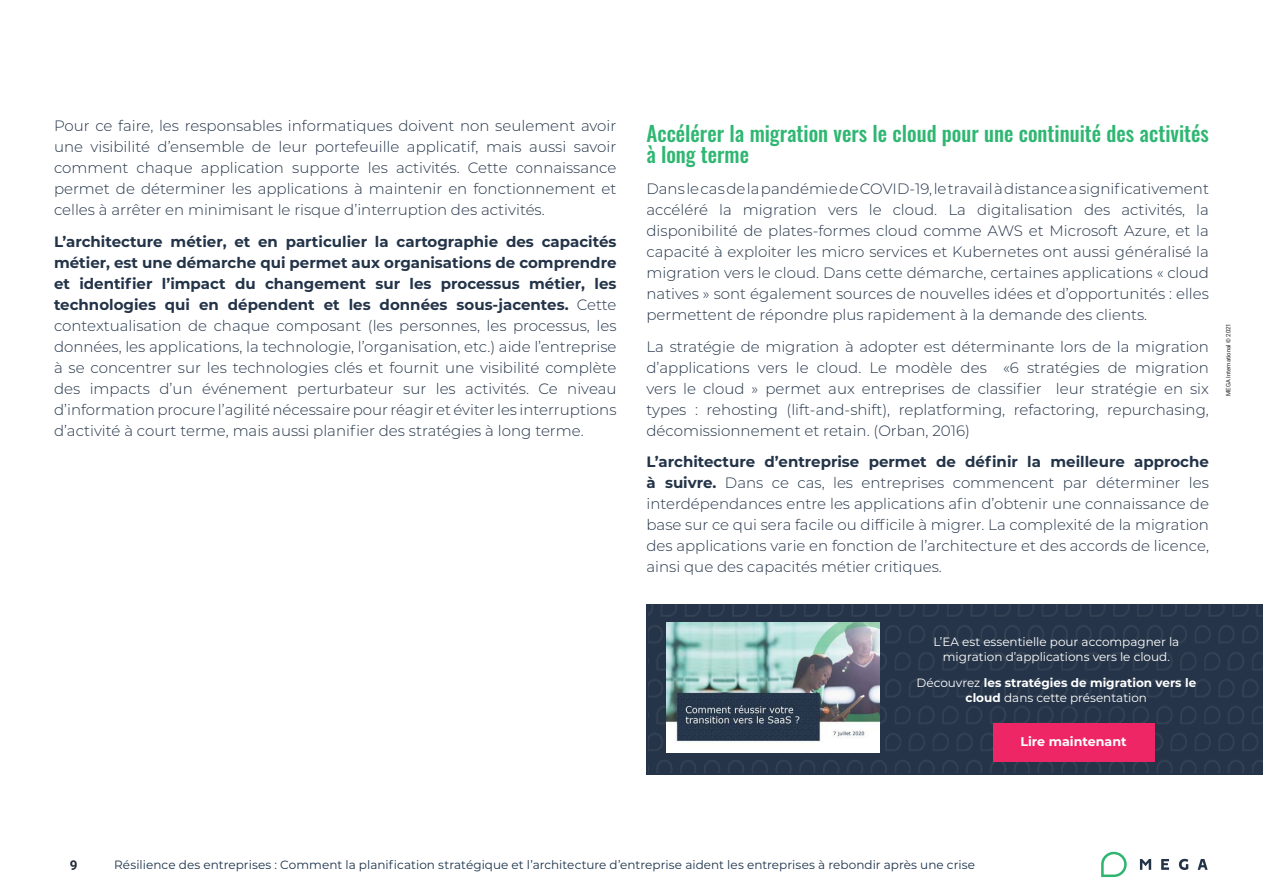
<style>
.page{position:relative;width:1263px;height:893px;background:#fff}
.page>*{position:absolute;margin:0;border:0;box-sizing:border-box;transform-origin:0 0}
.t1{font:21px/21px "Oswald";color:#2fb772}
.t2{font:300 15px/21px "Montserrat";color:#233348;text-align:justify}
.t3{font:700 13.5px "Roboto";color:#222a36}
.t4{font:700 12.6px "Montserrat";color:#fff}
.t5{font:12px "Montserrat";letter-spacing:.005em;color:#1c334b}
.t6{font:12px/14.9px "Montserrat";color:#fff;text-align:center}
.t7{font:700 12px/14.9px "Montserrat";color:#fff;text-align:center}
.t8{font:6px "Roboto";color:#231f20}
.s1{font-weight:700}
.s2{font-weight:400}
</style>
<div class="page">
<svg style="left:1101px;top:852px;width:26px;height:25px"></svg>
<svg style="left:1140px;top:859px;width:11px;height:11px"></svg>
<svg style="left:1161px;top:859px;width:8px;height:11px"></svg>
<svg style="left:1178px;top:859px;width:10px;height:11px"></svg>
<svg style="left:1198px;top:859px;width:9px;height:11px"></svg>
<img style="left:649px;top:604px;width:614px;height:169px">
<div style="left:993px;top:723px;width:161px;height:38px;background:#ee2665"></div>
<div style="left:666px;top:622px;width:214px;height:131px;background:#fff"></div>
<img style="left:666px;top:622px;width:214px;height:120px">
<p class="t2" style="left:54px;top:115px;width:564px">Pour ce faire, les responsables informatiques doivent non seulement avoir une visibilité d’ensemble de leur portefeuille applicatif, mais aussi savoir comment chaque application supporte les activités. Cette connaissance permet de déterminer les applications à maintenir en fonctionnement et celles à arrêter en minimisant le risque d’interruption des activités.</p>
<p class="t2" style="left:54px;top:230px;width:564px"><span class="s1">L’architecture métier, et en particulier la cartographie des capacités métier, est une démarche qui permet aux organisations de comprendre et identifier l’impact du changement sur les processus métier, les technologies qui en dépendent et les données sous-jacentes.</span> Cette contextualisation de chaque composant (les personnes, les processus, les données, les applications, la technologie, l’organisation, etc.) aide l’entreprise à se concentrer sur les technologies clés et fournit une visibilité complète des impacts d’un événement perturbateur sur les activités. Ce niveau d’information procure l’agilité nécessaire pour réagir et éviter les interruptions d’activité à court terme, mais aussi planifier des stratégies à long terme.</p>
<p class="t1" style="left:646px;top:120px;width:564px">Accélérer la migration vers le cloud pour une continuité des activités à long terme</p>
<p class="t2" style="left:646px;top:178px;width:564px">Dans le cas de la pandémie de COVID-19, le travail à distance a significativement accéléré la migration vers le cloud. La digitalisation des activités, la disponibilité de plates-formes cloud comme AWS et Microsoft Azure, et la capacité à exploiter les micro services et Kubernetes ont aussi généralisé la migration vers le cloud. Dans cette démarche, certaines applications « cloud natives » sont également sources de nouvelles idées et d’opportunités : elles permettent de répondre plus rapidement à la demande des clients.</p>
<p class="t2" style="left:646px;top:335px;width:564px">La stratégie de migration à adopter est déterminante lors de la migration d’applications vers le cloud. Le modèle des «6 stratégies de migration vers le cloud » permet aux entreprises de classifier leur stratégie en six types : rehosting (lift-and-shift), replatforming, refactoring, repurchasing, décomissionnement et retain. (Orban, 2016)</p>
<p class="t2" style="left:646px;top:451px;width:564px"><span class="s1">L’architecture d’entreprise permet de définir la meilleure approche à suivre.</span> Dans ce cas, les entreprises commencent par déterminer les interdépendances entre les applications afin d’obtenir une connaissance de base sur ce qui sera facile ou difficile à migrer. La complexité de la migration des applications varie en fonction de l’architecture et des accords de licence, ainsi que des capacités métier critiques.</p>
<p class="t8" style="left:1224px;top:396px;width:74px;rotate:-90deg">MEGA International © 2021</p>
<p class="t6" style="left:933px;top:634px;width:247px">L’EA est essentielle pour accompagner la migration d’applications vers le cloud.</p>
<p class="t7" style="left:916px;top:674px;width:281px"><span class="s2">Découvrez</span> les stratégies de migration vers le cloud <span class="s2">dans cette présentation</span></p>
<p class="t4" style="left:1020px;top:733px;width:108px">Lire maintenant</p>
<p class="t3" style="left:70px;top:856px;width:9px">9</p>
<p class="t5" style="left:114px;top:857px;width:862px">Résilience des entreprises : Comment la planification stratégique et l’architecture d’entreprise aident les entreprises à rebondir après une crise</p>
</div>
